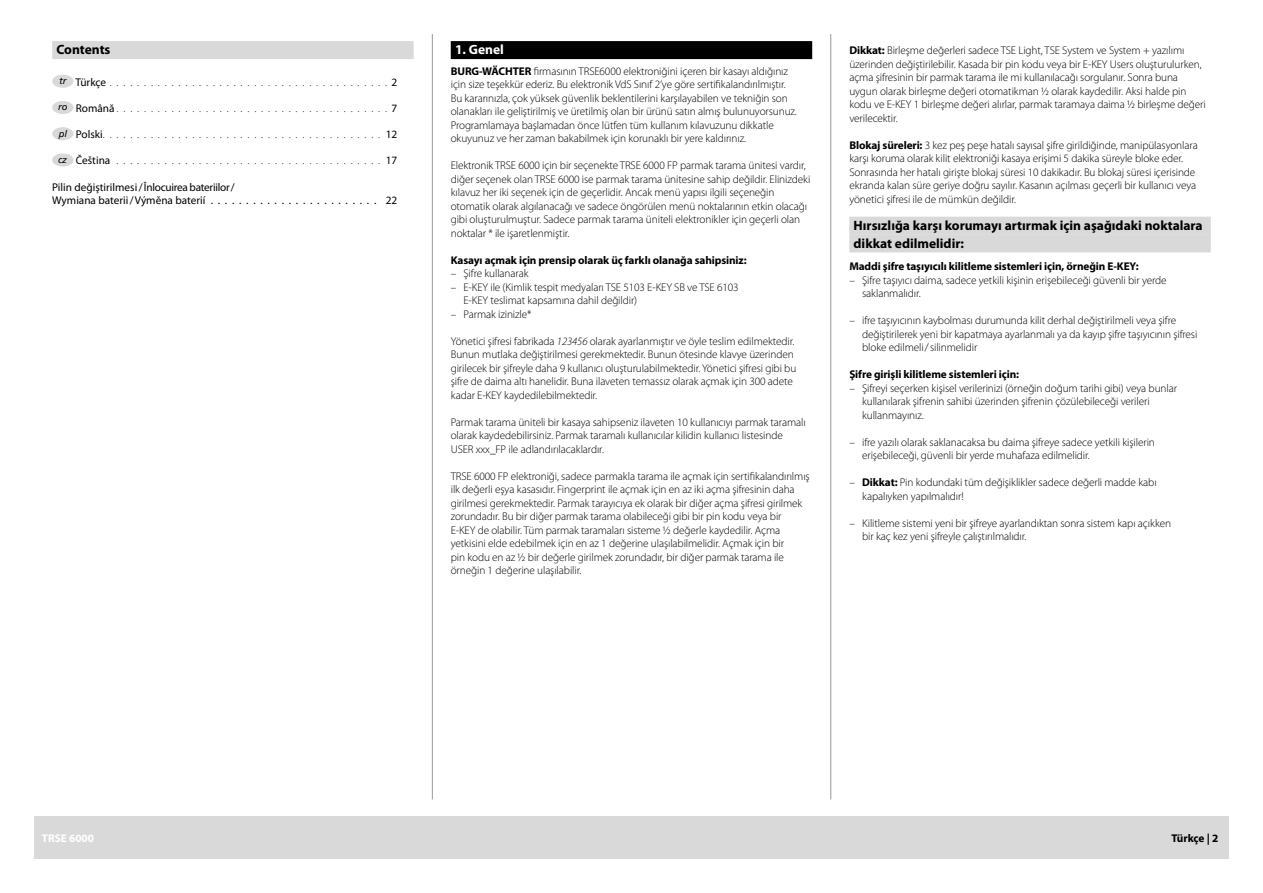
<style>
.page{position:relative;width:1263px;height:893px;background:#fff}
.page>*{position:absolute;margin:0;border:0;box-sizing:border-box;transform-origin:0 0}
.t1{font:700 13.5px/17.7px "Myriad Pro";color:#000}
.t2{font:700 13.5px "Myriad Pro";color:#fff}
.t3{font:300 11.25px/13.5px "Myriad Pro";letter-spacing:-.01em;color:#000}
.t4{font:700 11.25px "Myriad Pro";letter-spacing:-.01em;color:#000}
.t5{font:11.25px/13.5px "Myriad Pro";color:#000}
.t6{font:700 11.25px "Myriad Pro";color:#fff}
.s1{font-family:"Frutiger LT Com";font-style:italic;font-size:9.45px}
.s2{font-family:"Frutiger LT Com";font-weight:400;font-style:italic;font-size:9.45px}
.s3{font-weight:400}
.s4{font-weight:700}
.s5{font-style:italic}
</style>
<div class="page">
<hr style="left:432px;top:34px;width:1px;height:765px;background:#989999">
<hr style="left:830px;top:34px;width:1px;height:765px;background:#989999">
<div style="left:34px;top:816px;width:1195px;height:43px;background:#d9d9da"></div>
<div style="left:52px;top:41px;width:362px;height:18px;background:#d9d9da"></div>
<div style="left:52px;top:75px;width:21px;height:13px;background:#d9d9da;border-radius:50%"></div>
<div style="left:52px;top:101px;width:21px;height:13px;background:#d9d9da;border-radius:50%"></div>
<div style="left:52px;top:127px;width:21px;height:13px;background:#d9d9da;border-radius:50%"></div>
<div style="left:52px;top:153px;width:21px;height:14px;background:#d9d9da;border-radius:50%"></div>
<div style="left:451px;top:41px;width:361px;height:18px;background:#000"></div>
<div style="left:849px;top:217px;width:362px;height:18px;background:#d9d9da"></div>
<div style="left:849px;top:234px;width:362px;height:18px;background:#d9d9da"></div>
<p class="t1" style="left:56px;top:40px;width:56px">Contents</p>
<p class="t5" style="left:59px;top:75px;width:49px"><span class="s1">tr</span> Türkçe</p>
<p class="t5" style="left:391px;top:75px;width:7px">2</p>
<p class="t3" style="left:58px;top:101px;width:341px"><span class="s2">ro</span> <span class="s3">Română</span> . . . . . . . . . . . . . . . . . . . . . . . . . . . . . . . . . . . . . . . . <span class="s3">7</span></p>
<p class="t3" style="left:59px;top:127px;width:340px"><span class="s2">pl</span> <span class="s3">Polski</span> . . . . . . . . . . . . . . . . . . . . . . . . . . . . . . . . . . . . . . . . . <span class="s3">12</span></p>
<p class="t5" style="left:58px;top:154px;width:54px"><span class="s1">cz</span> Čeština</p>
<p class="t5" style="left:386px;top:154px;width:13px">17</p>
<p class="t5" style="left:52px;top:180px;width:184px">Pilin değiştirilmesi/Înlocuirea bateriilor/<br>Wymiana baterii/Výměna baterií</p>
<p class="t5" style="left:386px;top:193px;width:13px">22</p>
<p class="t2" style="left:455px;top:41px;width:50px">1. Genel</p>
<p class="t3" style="left:451px;top:64px;width:347px"><span class="s4">BURG-WÄCHTER</span> firmasının TRSE6000 elektroniğini içeren bir kasayı aldığınız için size teşekkür ederiz. Bu elektronik VdS Sınıf 2‘ye göre sertifikalandırılmıştır.<br>Bu kararınızla, çok yüksek güvenlik beklentilerini karşılayabilen ve tekniğin son olanakları ile geliştirilmiş ve üretilmiş olan bir ürünü satın almış bulunuyorsunuz.<br>Programlamaya başlamadan önce lütfen tüm kullanım kılavuzunu dikkatle okuyunuz ve her zaman bakabilmek için korunaklı bir yere kaldırınız.</p>
<p class="t3" style="left:451px;top:158px;width:361px">Elektronik TRSE 6000 için bir seçenekte TRSE 6000 FP parmak tarama ünitesi vardır, diğer seçenek olan TRSE 6000 ise parmak tarama ünitesine sahip değildir. Elinizdeki kılavuz her iki seçenek için de geçerlidir. Ancak menü yapısı ilgili seçeneğin otomatik olarak algılanacağı ve sadece öngörülen menü noktalarının etkin olacağı gibi oluşturulmuştur. Sadece parmak tarama üniteli elektronikler için geçerli olan noktalar * ile işaretlenmiştir.</p>
<p class="t4" style="left:451px;top:252px;width:297px">Kasayı açmak için prensip olarak üç farklı olanağa sahipsiniz:</p>
<p class="t3" style="left:451px;top:266px;width:79px">– Şifre kullanarak</p>
<p class="t3" style="left:463px;top:280px;width:277px;text-indent:-13px">– E-KEY ile (Kimlik tespit medyaları TSE 5103 E-KEY SB ve TSE 6103<br>E-KEY teslimat kapsamına dahil değildir)</p>
<p class="t3" style="left:451px;top:307px;width:82px">– Parmak izinizle*</p>
<p class="t3" style="left:451px;top:334px;width:347px">Yönetici şifresi fabrikada <span class="s5">123456</span> olarak ayarlanmıştır ve öyle teslim edilmektedir.<br>Bunun mutlaka değiştirilmesi gerekmektedir. Bunun ötesinde klavye üzerinden girilecek bir şifreyle daha 9 kullanıcı oluşturulabilmektedir. Yönetici şifresi gibi bu şifre de daima altı hanelidir. Buna ilaveten temassız olarak açmak için 300 adete kadar E-KEY kaydedilebilmektedir.</p>
<p class="t3" style="left:451px;top:415px;width:357px">Parmak tarama üniteli bir kasaya sahipseniz ilaveten 10 kullanıcıyı parmak taramalı olarak kaydedebilirsiniz. Parmak taramalı kullanıcılar kilidin kullanıcı listesinde<br>USER xxx_FP ile adlandırılacaklardır.</p>
<p class="t3" style="left:451px;top:469px;width:360px">TRSE 6000 FP elektroniği, sadece parmakla tarama ile açmak için sertifikalandırılmış ilk değerli eşya kasasıdır. Fingerprint ile açmak için en az iki açma şifresinin daha girilmesi gerekmektedir. Parmak tarayıcıya ek olarak bir diğer açma şifresi girilmek zorundadır. Bu bir diğer parmak tarama olabileceği gibi bir pin kodu veya bir<br>E-KEY de olabilir. Tüm parmak taramaları sisteme ½ değerle kaydedilir. Açma yetkisini elde edebilmek için en az 1 değerine ulaşılabilmelidir. Açmak için bir<br>pin kodu en az ½ bir değerle girilmek zorundadır, bir diğer parmak tarama ile örneğin 1 değerine ulaşılabilir.</p>
<p class="t3" style="left:849px;top:44px;width:358px"><span class="s4">Dikkat:</span> Birleşme değerleri sadece TSE Light, TSE System ve System + yazılımı üzerinden değiştirilebilir. Kasada bir pin kodu veya bir E-KEY Users oluşturulurken, açma şifresinin bir parmak tarama ile mi kullanılacağı sorgulanır. Sonra buna uygun olarak birleşme değeri otomatikman ½ olarak kaydedilir. Aksi halde pin kodu ve E-KEY 1 birleşme değeri alırlar, parmak taramaya daima ½ birleşme değeri verilecektir.</p>
<p class="t3" style="left:849px;top:138px;width:350px"><span class="s4">Blokaj süreleri:</span> 3 kez peş peşe hatalı sayısal şifre girildiğinde, manipülasyonlara karşı koruma olarak kilit elektroniği kasaya erişimi 5 dakika süreyle bloke eder.<br>Sonrasında her hatalı girişte blokaj süresi 10 dakikadır. Bu blokaj süresi içerisinde ekranda kalan süre geriye doğru sayılır. Kasanın açılması geçerli bir kullanıcı veya yönetici şifresi ile de mümkün değildir.</p>
<p class="t1" style="left:853px;top:216px;width:351px">Hırsızlığa karşı korumayı artırmak için aşağıdaki noktalara dikkat edilmelidir:</p>
<p class="t4" style="left:849px;top:259px;width:291px">Maddi şifre taşıyıcılı kilitleme sistemleri için, örneğin E-KEY:</p>
<p class="t3" style="left:862px;top:273px;width:306px;text-indent:-13px">– Şifre taşıyıcı daima, sadece yetkili kişinin erişebileceği güvenli bir yerde saklanmalıdır.</p>
<p class="t3" style="left:862px;top:314px;width:337px;text-indent:-13px">– ifre taşıyıcının kaybolması durumunda kilit derhal değiştirilmeli veya şifre değiştirilerek yeni bir kapatmaya ayarlanmalı ya da kayıp şifre taşıyıcının şifresi bloke edilmeli/silinmelidir</p>
<p class="t4" style="left:849px;top:367px;width:171px">Şifre girişli kilitleme sistemleri için:</p>
<p class="t3" style="left:862px;top:381px;width:316px;text-indent:-13px">– Şifreyi seçerken kişisel verilerinizi (örneğin doğum tarihi gibi) veya bunlar kullanılarak şifrenin sahibi üzerinden şifrenin çözülebileceği verileri kullanmayınız.</p>
<p class="t3" style="left:862px;top:435px;width:294px;text-indent:-13px">– ifre yazılı olarak saklanacaksa bu daima şifreye sadece yetkili kişilerin erişebileceği, güvenli bir yerde muhafaza edilmelidir.</p>
<p class="t3" style="left:862px;top:476px;width:296px;text-indent:-13px">– <span class="s4">Dikkat:</span> Pin kodundaki tüm değişiklikler sadece değerli madde kabı kapalıyken yapılmalıdır!</p>
<p class="t3" style="left:862px;top:516px;width:310px;text-indent:-13px">– Kilitleme sistemi yeni bir şifreye ayarlandıktan sonra sistem kapı açıkken bir kaç kez yeni şifreyle çalıştırılmalıdır.</p>
<p class="t6" style="left:42px;top:831px;width:54px">TRSE 6000</p>
<p class="t4" style="left:1171px;top:831px;width:49px">Türkçe | 2</p>
</div>
